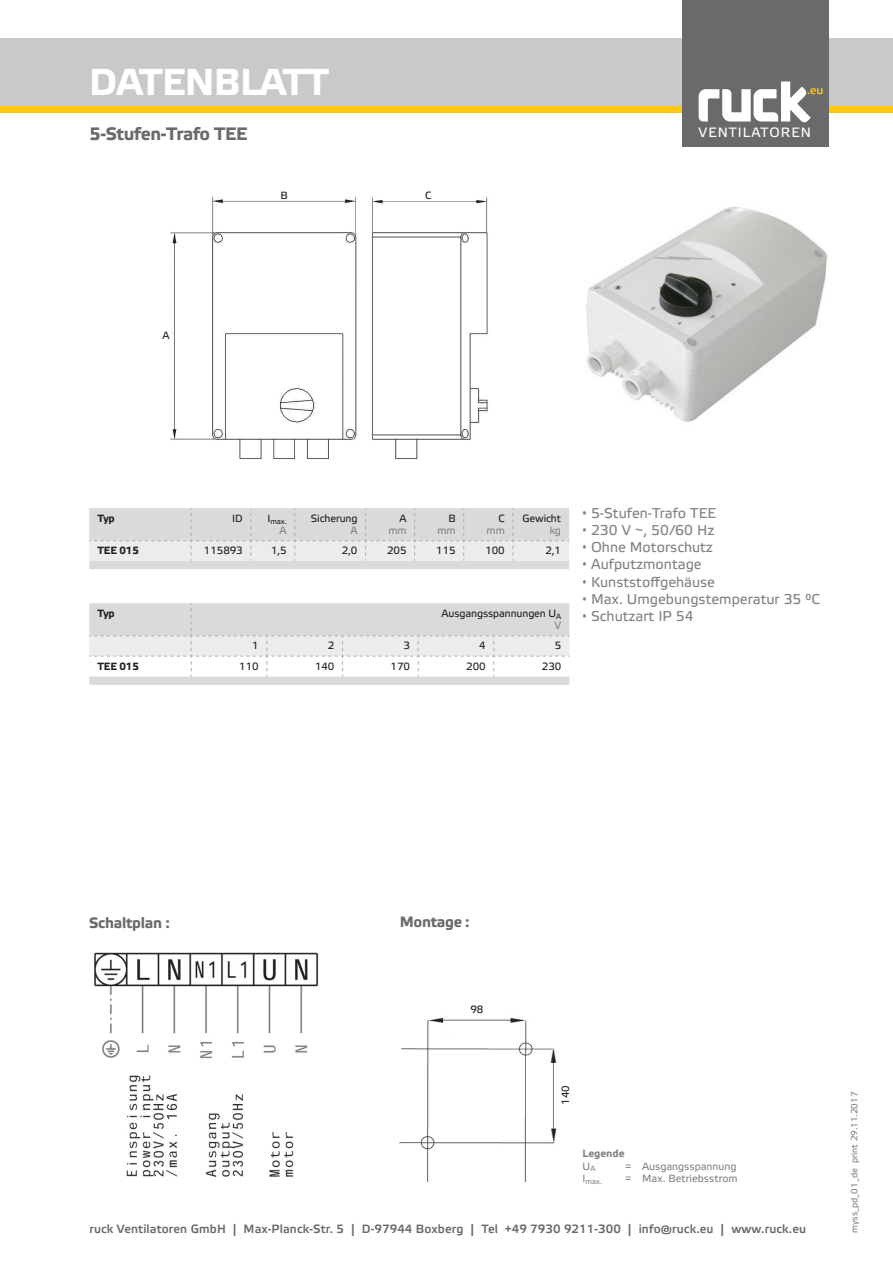
<style>
.page{position:relative;width:893px;height:1263px;background:#fff}
.page>*{position:absolute;margin:0;border:0;box-sizing:border-box;transform-origin:0 0}
.t1{font:700 37.5px "Etelka Text";letter-spacing:-.02em;color:#fff}
.t2{font:700 18px "Etelka Text";letter-spacing:-.02em;color:#6a6a6d}
.t3{font:700 15px "Etelka Text";letter-spacing:-.02em;color:#6a6a6d}
.t4{font:14.25px "Etelka Text";color:#838387}
.t5{font:13.5px "Etelka Text";letter-spacing:.075em;color:#fff}
.t6{font:500 12px "Etelka";letter-spacing:.01em;color:#6a6a6d}
.t7{font:10.5px/12px "Etelka Text";letter-spacing:-.01em;color:#231f20;text-align:right}
.t8{font:10.5px "Etelka Text";color:#838387}
.t9{font:700 10.5px "Etelka Text";letter-spacing:-.01em;color:#231f20}
.t10{font:700 10.5px/12.6px "Etelka Text";color:#838387}
.t11{font:9px "Etelka Text";color:#838387}
.t12{font:7.5px "Etelka Text";color:#231f20}
.t13{font:7.5px "Etelka Text";color:#838387}
.s1{color:#838387}
.s2{font-family:"Arial Narrow"}
.s3{font-weight:400}
</style>
<div class="page">
<div style="left:0;top:38px;width:893px;height:75px;background:#c9c9cb"></div>
<div style="left:0;top:106px;width:893px;height:7px;background:#fec70c"></div>
<div style="left:682px;top:0;width:147px;height:147px;background:#6a6a6d"></div>
<svg style="left:699px;top:81px;width:123px;height:42px"></svg>
<img style="left:585px;top:206px;width:243px;height:216px">
<img style="left:169px;top:196px;width:319px;height:263px">
<svg style="left:89px;top:508px;width:480px;height:61px;background:#dedfe0"></svg>
<img style="left:400px;top:1017px;width:157px;height:165px">
<img style="left:94px;top:952px;width:225px;height:225px">
<svg style="left:89px;top:603px;width:480px;height:82px"></svg>
<h1 class="t1" style="left:89px;top:60px;width:241px">DATENBLATT</h1>
<p class="t2" style="left:89px;top:123px;width:159px">5-Stufen-Trafo TEE</p>
<p class="t7" style="left:280px;top:190px;width:9px">B</p>
<p class="t7" style="left:425px;top:190px;width:8px">C</p>
<p class="t7" style="left:163px;top:330px;width:9px">A</p>
<p class="t5" style="left:699px;top:125px;width:114px">VENTILATOREN</p>
<p class="t9" style="left:97px;top:512px;width:19px">Typ</p>
<p class="t7" style="left:232px;top:513px;width:12px">ID</p>
<p class="t12" style="left:267px;top:517px;width:21px"><sup>I</sup>max.</p>
<p class="t8" style="left:280px;top:524px;width:9px">A</p>
<p class="t7" style="left:311px;top:513px;width:48px">Sicherung</p>
<p class="t8" style="left:350px;top:524px;width:9px">A</p>
<p class="t7" style="left:399px;top:513px;width:9px">A</p>
<p class="t8" style="left:388px;top:524px;width:20px">mm</p>
<p class="t7" style="left:448px;top:513px;width:9px">B</p>
<p class="t8" style="left:437px;top:524px;width:20px">mm</p>
<p class="t7" style="left:498px;top:513px;width:8px">C</p>
<p class="t8" style="left:487px;top:524px;width:20px">mm</p>
<p class="t7" style="left:522px;top:513px;width:40px">Gewicht</p>
<p class="t8" style="left:550px;top:524px;width:13px">kg</p>
<p class="t9" style="left:97px;top:544px;width:43px">TEE 015</p>
<p class="t7" style="left:204px;top:545px;width:40px">115893</p>
<p class="t7" style="left:271px;top:545px;width:17px">1,5</p>
<p class="t7" style="left:342px;top:545px;width:17px">2,0</p>
<p class="t7" style="left:387px;top:545px;width:21px">205</p>
<p class="t7" style="left:436px;top:545px;width:21px">115</p>
<p class="t7" style="left:485px;top:545px;width:21px">100</p>
<p class="t7" style="left:545px;top:545px;width:17px">2,1</p>
<p class="t9" style="left:97px;top:607px;width:19px">Typ</p>
<p class="t7" style="left:441px;top:608px;width:121px">Ausgangsspannungen U<sub>A<br></sub><span class="s1">V</span></p>
<p class="t7" style="left:252px;top:640px;width:8px">1</p>
<p class="t7" style="left:328px;top:640px;width:8px">2</p>
<p class="t7" style="left:403px;top:640px;width:8px">3</p>
<p class="t7" style="left:479px;top:640px;width:8px">4</p>
<p class="t7" style="left:555px;top:640px;width:8px">5</p>
<p class="t9" style="left:97px;top:661px;width:43px">TEE 015</p>
<p class="t7" style="left:239px;top:660px;width:21px">110</p>
<p class="t7" style="left:315px;top:660px;width:21px">140</p>
<p class="t7" style="left:391px;top:660px;width:21px">170</p>
<p class="t7" style="left:466px;top:660px;width:21px">200</p>
<p class="t7" style="left:542px;top:660px;width:21px">230</p>
<p class="t4" style="left:583px;top:505px;width:135px"><span class="s2">•</span> 5-Stufen-Trafo TEE</p>
<p class="t4" style="left:583px;top:522px;width:133px"><span class="s2">•</span> 230 V ~, 50/60 Hz</p>
<p class="t4" style="left:583px;top:539px;width:132px"><span class="s2">•</span> Ohne Motorschutz</p>
<p class="t4" style="left:583px;top:556px;width:121px"><span class="s2">•</span> Aufputzmontage</p>
<p class="t4" style="left:583px;top:573px;width:134px"><span class="s2">•</span> Kunststoffgehäuse</p>
<p class="t4" style="left:583px;top:591px;width:239px"><span class="s2">•</span> Max. Umgebungstemperatur 35 °C</p>
<p class="t4" style="left:583px;top:608px;width:112px"><span class="s2">•</span> Schutzart IP 54</p>
<p class="t3" style="left:89px;top:914px;width:82px">Schaltplan :</p>
<p class="t3" style="left:400px;top:913px;width:72px">Montage :</p>
<p class="t7" style="left:470px;top:1004px;width:14px">98</p>
<p class="t7" style="left:560px;top:1105px;width:21px;rotate:-90deg">140</p>
<p class="t10" style="left:583px;top:1147px;width:44px">Legende<br><span class="s3">U</span><sub>A</sub></p>
<p class="t8" style="left:625px;top:1160px;width:113px">= Ausgangsspannung</p>
<p class="t13" style="left:583px;top:1177px;width:21px"><sup>I</sup>max.</p>
<p class="t8" style="left:625px;top:1172px;width:114px">= Max. Betriebsstrom</p>
<p class="t6" style="left:89px;top:1222px;width:718px">ruck Ventilatoren GmbH | Max-Planck-Str. 5 | D-97944 Boxberg | Tel +49 7930 9211-300 | info@ruck.eu | www.ruck.eu</p>
<p class="t11" style="left:849px;top:1233px;width:143px;rotate:-90deg">myss_pd_01_de print 29.11.2017</p>
</div>
